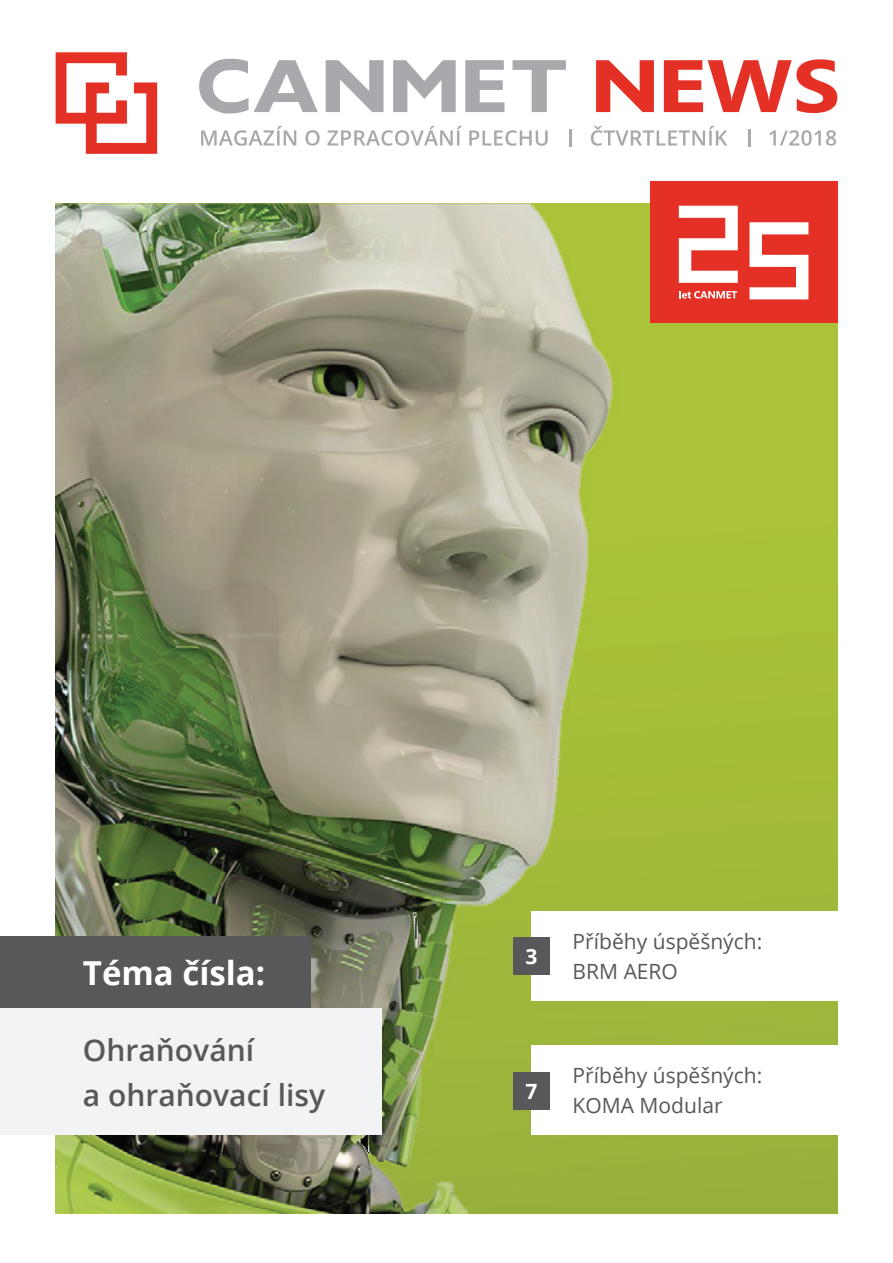
<style>
.page{position:relative;width:893px;height:1263px;background:#fff}
.page>*{position:absolute;margin:0;border:0;box-sizing:border-box;transform-origin:0 0}
.t1{font:700 33px "Open Sans";color:#fff}
.t2{font:600 30px/45px "Open Sans";color:#57585a}
.t3{font:21px/30px "Open Sans";color:#57585a}
.t4{font:700 21px "Open Sans";color:#fff}
</style>
<div class="page">
<img style="left:56px;top:203px;width:781px;height:1010px">
<div style="left:531px;top:911px;width:362px;height:89px;background:#fff"></div>
<div style="left:513px;top:937px;width:37px;height:37px;background:#57585a"></div>
<div style="left:0;top:1008px;width:382px;height:127px;background:#f2f3f4"></div>
<div style="left:650px;top:182px;width:187px;height:141px;background:#e53025"></div>
<svg style="left:679px;top:206px;width:59px;height:77px"></svg>
<svg style="left:749px;top:222px;width:59px;height:77px"></svg>
<svg style="left:679px;top:291px;width:58px;height:7px"></svg>
<div style="left:0;top:936px;width:311px;height:71px;background:#57585a"></div>
<div style="left:531px;top:1045px;width:362px;height:90px;background:#fff"></div>
<div style="left:513px;top:1072px;width:37px;height:37px;background:#57585a"></div>
<svg style="left:199px;top:59px;width:119px;height:55px"></svg>
<svg style="left:326px;top:60px;width:57px;height:52px"></svg>
<svg style="left:393px;top:60px;width:63px;height:52px"></svg>
<svg style="left:465px;top:60px;width:39px;height:52px"></svg>
<svg style="left:513px;top:60px;width:53px;height:52px"></svg>
<svg style="left:56px;top:52px;width:101px;height:102px"></svg>
<svg style="left:664px;top:59px;width:173px;height:54px"></svg>
<svg style="left:596px;top:60px;width:58px;height:52px"></svg>
<svg style="left:201px;top:126px;width:95px;height:20px"></svg>
<svg style="left:305px;top:130px;width:15px;height:16px"></svg>
<svg style="left:327px;top:126px;width:135px;height:20px"></svg>
<svg style="left:469px;top:130px;width:79px;height:16px"></svg>
<svg style="left:591px;top:126px;width:136px;height:20px"></svg>
<svg style="left:570px;top:129px;width:2px;height:18px"></svg>
<svg style="left:749px;top:129px;width:2px;height:18px"></svg>
<svg style="left:769px;top:130px;width:67px;height:16px"></svg>
<h1 class="t1" style="left:83px;top:950px;width:184px">Téma čísla:</h1>
<h2 class="t2" style="left:83px;top:1026px;width:244px">Ohraňování<br>a ohraňovací lisy</h2>
<p class="t4" style="left:526px;top:941px;width:13px">3</p>
<p class="t4" style="left:526px;top:1076px;width:13px">7</p>
<p class="t3" style="left:573px;top:925px;width:191px">Příběhy úspěšných:<br>BRM AERO</p>
<p class="t3" style="left:573px;top:1060px;width:191px">Příběhy úspěšných:<br>KOMA Modular</p>
</div>
